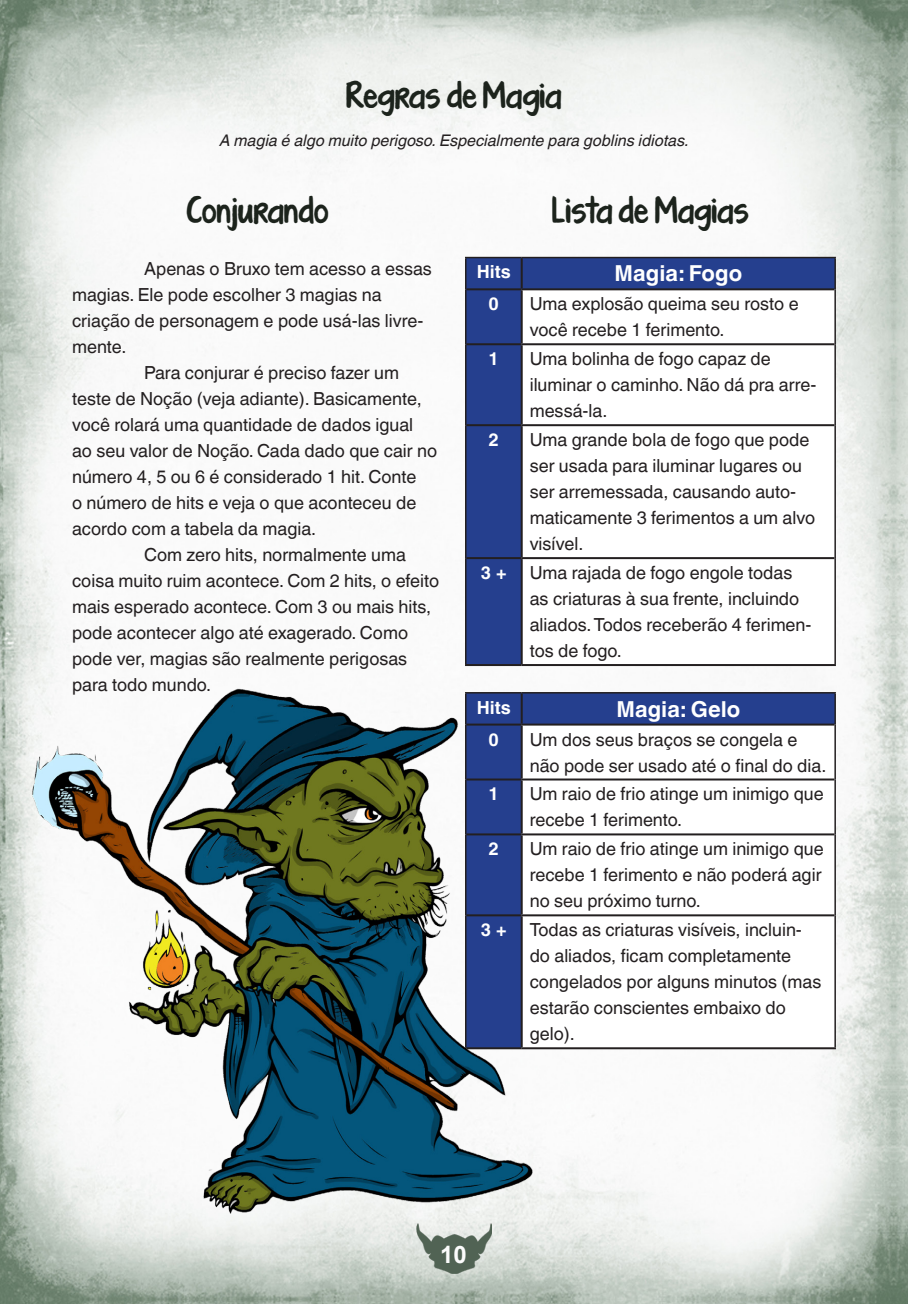
<style>
.page{position:relative;width:908px;height:1304px;background:#fff}
.page>*{position:absolute;margin:0;border:0;box-sizing:border-box;transform-origin:0 0}
.t1{font:28px "KG Turning Tables";color:#1c231c}
.t2{font:700 24px "Arial";color:#fcfcfc}
.t3{font:700 22px "Helvetica World";color:#fff}
.t4{font:18px/26px "Helvetica World";color:#231f20}
.t5{font:700 18px "Helvetica World";color:#fff}
.t6{font:italic 16px "Helvetica World";color:#231f20}
</style>
<div class="page">
<img style="left:0;top:0;width:907px;height:1304px">
<img style="left:416px;top:1267px;width:75px;height:6px">
<div style="left:466px;top:258px;width:368px;height:389px;background:#253f8e"></div>
<svg style="left:522px;top:290px;width:312px;height:374px"></svg>
<hr style="left:465px;top:257px;width:56px;height:1px;background:#231f20">
<hr style="left:465px;top:258px;width:1px;height:31px;background:#231f20">
<hr style="left:521px;top:257px;width:314px;height:1px;background:#231f20">
<hr style="left:834px;top:258px;width:1px;height:31px;background:#231f20">
<hr style="left:465px;top:289px;width:1px;height:55px;background:#231f20">
<hr style="left:834px;top:289px;width:1px;height:55px;background:#231f20">
<hr style="left:465px;top:344px;width:1px;height:81px;background:#231f20">
<hr style="left:834px;top:344px;width:1px;height:81px;background:#231f20">
<hr style="left:465px;top:425px;width:1px;height:133px;background:#231f20">
<hr style="left:834px;top:425px;width:1px;height:133px;background:#231f20">
<hr style="left:465px;top:558px;width:1px;height:106px;background:#231f20">
<hr style="left:834px;top:558px;width:1px;height:106px;background:#231f20">
<hr style="left:520px;top:258px;width:2px;height:30px;background:#231f20">
<hr style="left:466px;top:288px;width:55px;height:2px;background:#231f20">
<hr style="left:521px;top:288px;width:313px;height:2px;background:#231f20">
<hr style="left:520px;top:290px;width:2px;height:53px;background:#231f20">
<hr style="left:466px;top:343px;width:55px;height:2px;background:#231f20">
<hr style="left:521px;top:343px;width:313px;height:2px;background:#231f20">
<hr style="left:520px;top:345px;width:2px;height:79px;background:#231f20">
<hr style="left:466px;top:424px;width:55px;height:2px;background:#231f20">
<hr style="left:521px;top:424px;width:313px;height:2px;background:#231f20">
<hr style="left:520px;top:426px;width:2px;height:131px;background:#231f20">
<hr style="left:466px;top:557px;width:55px;height:2px;background:#231f20">
<hr style="left:521px;top:557px;width:313px;height:2px;background:#231f20">
<hr style="left:520px;top:559px;width:2px;height:105px;background:#231f20">
<hr style="left:521px;top:664px;width:314px;height:2px;background:#231f20">
<div style="left:595px;top:694px;width:239px;height:30px;background:#253f8e"></div>
<svg style="left:595px;top:726px;width:239px;height:321px"></svg>
<hr style="left:521px;top:692px;width:314px;height:2px;background:#231f20">
<hr style="left:834px;top:694px;width:1px;height:31px;background:#231f20">
<hr style="left:834px;top:725px;width:1px;height:54px;background:#231f20">
<hr style="left:834px;top:779px;width:1px;height:55px;background:#231f20">
<hr style="left:834px;top:834px;width:1px;height:81px;background:#231f20">
<hr style="left:834px;top:915px;width:1px;height:132px;background:#231f20">
<hr style="left:521px;top:724px;width:313px;height:2px;background:#231f20">
<hr style="left:521px;top:778px;width:313px;height:2px;background:#231f20">
<hr style="left:521px;top:833px;width:313px;height:2px;background:#231f20">
<hr style="left:521px;top:914px;width:313px;height:2px;background:#231f20">
<hr style="left:521px;top:1047px;width:314px;height:2px;background:#231f20">
<img style="left:21px;top:647px;width:574px;height:620px">
<p class="t1" style="left:346px;top:82px;width:217px">Regras de Magia</p>
<p class="t6" style="left:220px;top:131px;width:471px">A magia é algo muito perigoso. Especialmente para goblins idiotas.</p>
<p class="t1" style="left:186px;top:197px;width:144px">Conjurando</p>
<p class="t4" style="left:72px;top:256px;width:361px;text-indent:72px">Apenas o Bruxo tem acesso a essas magias. Ele pode escolher 3 magias na criação de personagem e pode usá-las livre&shy;mente.</p>
<p class="t4" style="left:72px;top:360px;width:366px;text-indent:72px">Para conjurar é preciso fazer um teste de Noção (veja adiante). Basicamente, você rolará uma quantidade de dados igual ao seu valor de Noção. Cada dado que cair no número 4, 5 ou 6 é considerado 1 hit. Conte<br>o número de hits e veja o que aconteceu de acordo com a tabela da magia.</p>
<p class="t4" style="left:72px;top:542px;width:368px;text-indent:72px">Com zero hits, normalmente uma coisa muito ruim acontece. Com 2 hits, o efeito mais esperado acontece. Com 3 ou mais hits, pode acontecer algo até exagerado. Como pode ver, magias são realmente perigosas para todo mundo.</p>
<p class="t1" style="left:551px;top:197px;width:198px">Lista de Magias</p>
<p class="t5" style="left:476px;top:262px;width:36px">Hits</p>
<p class="t3" style="left:614px;top:261px;width:129px">Magia: Fogo</p>
<p class="t5" style="left:488px;top:294px;width:12px">0</p>
<p class="t4" style="left:529px;top:291px;width:270px">Uma explosão queima seu rosto e você recebe 1 ferimento.</p>
<p class="t5" style="left:488px;top:348px;width:12px">1</p>
<p class="t4" style="left:529px;top:346px;width:288px">Uma bolinha de fogo capaz de iluminar o caminho. Não dá pra arre&shy;messá-la.</p>
<p class="t5" style="left:488px;top:429px;width:12px">2</p>
<p class="t4" style="left:529px;top:427px;width:287px">Uma grande bola de fogo que pode ser usada para iluminar lugares ou ser arremessada, causando auto&shy;maticamente 3 ferimentos a um alvo visível.</p>
<p class="t5" style="left:480px;top:562px;width:27px">3 +</p>
<p class="t4" style="left:529px;top:560px;width:283px">Uma rajada de fogo engole todas as criaturas à sua frente, incluindo aliados. Todos receberão 4 ferimen&shy;tos de fogo.</p>
<p class="t5" style="left:476px;top:697px;width:36px">Hits</p>
<p class="t3" style="left:616px;top:696px;width:125px">Magia: Gelo</p>
<p class="t5" style="left:488px;top:729px;width:12px">0</p>
<p class="t4" style="left:529px;top:726px;width:298px">Um dos seus braços se congela e não pode ser usado até o final do dia.</p>
<p class="t5" style="left:488px;top:784px;width:12px">1</p>
<p class="t4" style="left:529px;top:781px;width:295px">Um raio de frio atinge um inimigo que recebe 1 ferimento.</p>
<p class="t5" style="left:488px;top:839px;width:12px">2</p>
<p class="t4" style="left:529px;top:836px;width:295px">Um raio de frio atinge um inimigo que recebe 1 ferimento e não poderá agir no seu próximo turno.</p>
<p class="t5" style="left:480px;top:919px;width:27px">3 +</p>
<p class="t4" style="left:529px;top:917px;width:293px">Todas as criaturas visíveis, incluin&shy;do aliados, ficam completamente congelados por alguns minutos (mas estarão conscientes embaixo do gelo).</p>
<h2 class="t2" style="left:440px;top:1238px;width:28px">10</h2>
</div>
